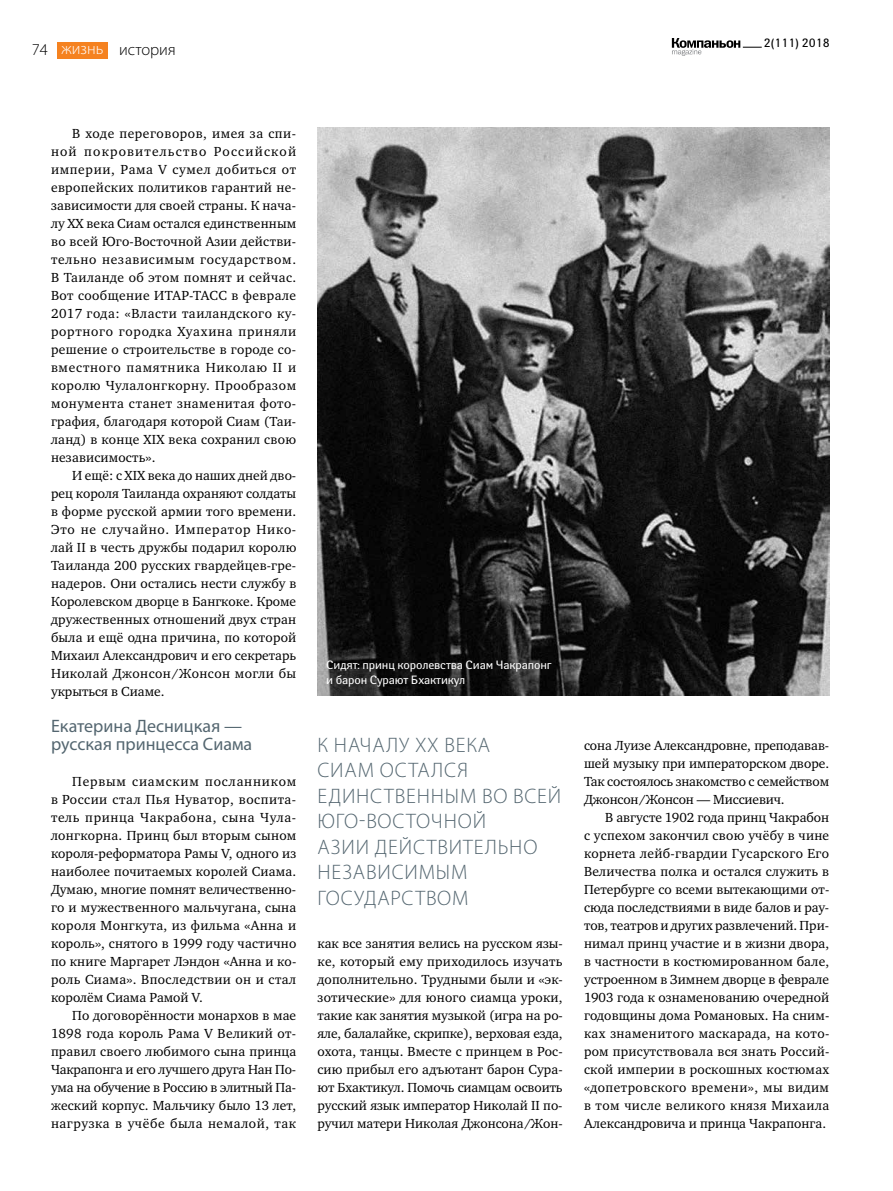
<style>
.page{position:relative;width:893px;height:1191px;background:#fff}
.page>*{position:absolute;margin:0;border:0;box-sizing:border-box;transform-origin:0 0}
.t1{font:300 21px/25.5px "Myriad Pro";letter-spacing:.04em;color:#546670}
.t2{font:18px/18px "Myriad Pro";color:#546670}
.t3{font:300 16.5px "Myriad Pro";color:#000}
.t4{font:300 16.5px "Myriad Pro";color:#fff}
.t5{font:13.5px/18px "Charter ITC";letter-spacing:.01em;color:#000;text-align:justify}
.t6{font:12px/15px "Yanus";letter-spacing:-.01em;color:#fff}
.t7{font:12px "Yanus";color:#000}
</style>
<div class="page">
<svg style="left:672px;top:38px;width:90px;height:18px"></svg>
<div style="left:57px;top:42px;width:51px;height:17px;background:#f58220"></div>
<img style="left:317px;top:128px;width:512px;height:568px">
<p class="t3" style="left:32px;top:40px;width:18px">74</p>
<p class="t4" style="left:62px;top:39px;width:43px">жизнь</p>
<p class="t3" style="left:119px;top:40px;width:58px">история</p>
<p class="t7" style="left:764px;top:36px;width:67px">2(111) 2018</p>
<p class="t5" style="left:51px;top:124px;width:247px;text-indent:21px">В ходе переговоров, имея за спи&shy;ной покровительство Российской империи, Рама V сумел добиться от европейских политиков гарантий не&shy;зависимости для своей страны. К нача&shy;лу XX века Сиам остался единственным во всей Юго-Восточной Азии действи&shy;тельно независимым государством.<br>В Таиланде об этом помнят и сейчас.<br>Вот сообщение ИТАР-ТАСС в феврале 2017 года: «Власти таиландского ку&shy;рортного городка Хуахина приняли решение о строительстве в городе со&shy;вместного памятника Николаю II и королю Чулалонгкорну. Прообразом монумента станет знаменитая фото&shy;графия, благодаря которой Сиам (Таи&shy;ланд) в конце XIX века сохранил свою независимость».</p>
<p class="t5" style="left:51px;top:466px;width:247px;text-indent:21px">И ещё: с XIX века до наших дней дво&shy;рец короля Таиланда охраняют солдаты в форме русской армии того времени.<br>Это не случайно. Император Нико&shy;лай II в честь дружбы подарил королю Таиланда 200 русских гвардейцев-гре&shy;надеров. Они остались нести службу в Королевском дворце в Бангкоке. Кроме дружественных отношений двух стран была и ещё одна причина, по которой Михаил Александрович и его секретарь Николай Джонсон/Жонсон могли бы укрыться в Сиаме.</p>
<h2 class="t2" style="left:51px;top:716px;width:203px">Екатерина Десницкая — русская принцесса Сиама</h2>
<p class="t5" style="left:51px;top:772px;width:247px;text-indent:21px">Первым сиамским посланником в России стал Пья Нуватор, воспита&shy;тель принца Чакрабона, сына Чула&shy;лонгкорна. Принц был вторым сыном короля-реформатора Рамы V, одного из наиболее почитаемых королей Сиама.<br>Думаю, многие помнят величественно&shy;го и мужественного мальчугана, сына короля Монгкута, из фильма «Анна и король», снятого в 1999 году частично по книге Маргарет Лэндон «Анна и ко&shy;роль Сиама». Впоследствии он и стал королём Сиама Рамой V.</p>
<p class="t5" style="left:51px;top:1006px;width:247px;text-indent:21px">По договорённости монархов в мае 1898 года король Рама V Великий от&shy;правил своего любимого сына принца Чакрапонга и его лучшего друга Нан По&shy;ума на обучение в Россию в элитный Па&shy;жеский корпус. Мальчику было 13 лет, нагрузка в учёбе была немалой, так</p>
<p class="t6" style="left:326px;top:657px;width:227px">Сидят: принц королевства Сиам Чакрапонг и барон Сурают Бхактикул</p>
<h1 class="t1" style="left:317px;top:732px;width:245px">К НАЧАЛУ XX ВЕКА<br>СИАМ ОСТАЛСЯ<br>ЕДИНСТВЕННЫМ ВО ВСЕЙ<br>ЮГО-ВОСТОЧНОЙ<br>АЗИИ ДЕЙСТВИТЕЛЬНО<br>НЕЗАВИСИМЫМ<br>ГОСУДАРСТВОМ</h1>
<p class="t5" style="left:317px;top:934px;width:247px">как все занятия велись на русском язы&shy;ке, который ему приходилось изучать дополнительно. Трудными были и «эк&shy;зотические» для юного сиамца уроки, такие как занятия музыкой (игра на ро&shy;яле, балалайке, скрипке), верховая езда, охота, танцы. Вместе с принцем в Рос&shy;сию прибыл его адъютант барон Сура&shy;ют Бхактикул. Помочь сиамцам освоить русский язык император Николай II по&shy;ручил матери Николая Джонсона/Жон-</p>
<p class="t5" style="left:584px;top:736px;width:247px">сона Луизе Александровне, преподавав&shy;шей музыку при императорском дворе.<br>Так состоялось знакомство с семейством Джонсон/Жонсон — Миссиевич.</p>
<p class="t5" style="left:584px;top:808px;width:247px;text-indent:21px">В августе 1902 года принц Чакрабон с успехом закончил свою учёбу в чине корнета лейб-гвардии Гусарского Его Величества полка и остался служить в Петербурге со всеми вытекающими от&shy;сюда последствиями в виде балов и рау&shy;тов, театров и других развлечений. При&shy;нимал принц участие и в жизни двора, в частности в костюмированном бале, устроенном в Зимнем дворце в феврале 1903 года к ознаменованию очередной годовщины дома Романовых. На сним&shy;ках знаменитого маскарада, на кото&shy;ром присутствовала вся знать Россий&shy;ской империи в роскошных костюмах «допетровского времени», мы видим в том числе великого князя Михаила Александровича и принца Чакрапонга.</p>
</div>
